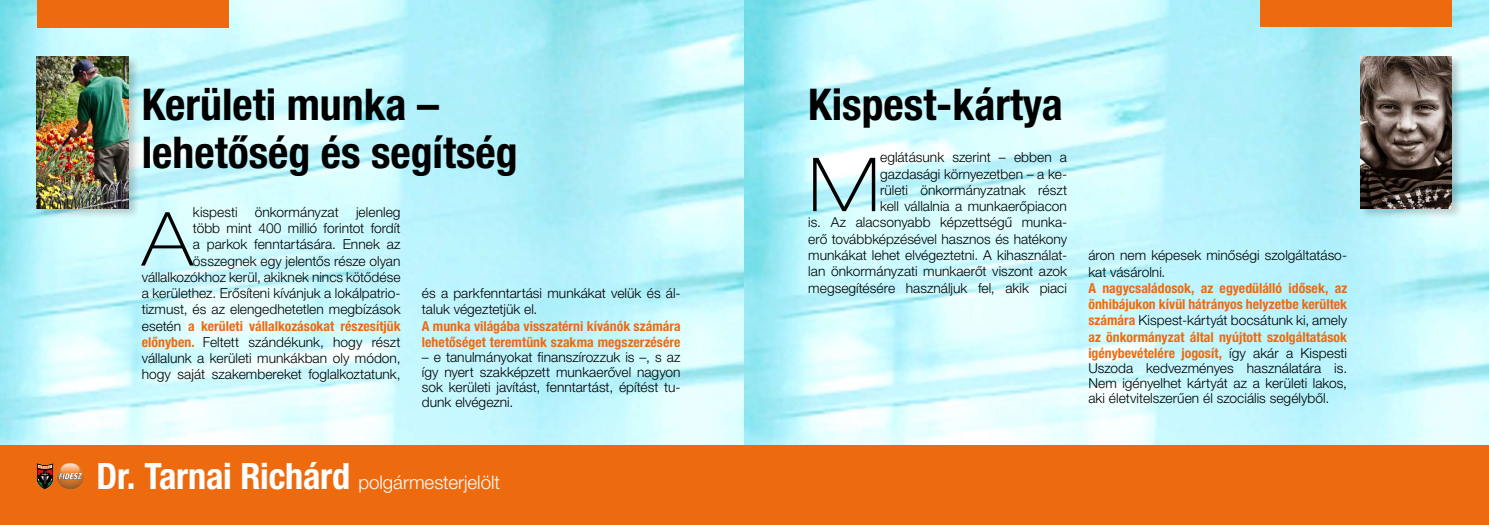
<style>
.page{position:relative;width:1489px;height:525px;background:#fff}
.page>*{position:absolute;margin:0;border:0;box-sizing:border-box;transform-origin:0 0}
.t1{font:100 expanded 74.62px "Helvetica Neue LT Pro";color:#000}
.t2{font:700 condensed 43.75px/47.5px "Helvetica Neue LT Pro";color:#000}
.t3{font:300 18.75px "Helvetica Neue LT Pro";color:#fff}
.t4{font:300 13.75px/16.2px "Helvetica Neue LT Pro";color:#000;text-align:right}
.t5{font:700 condensed 13.75px/16.2px "Helvetica Neue LT Pro";letter-spacing:.005em;color:#ee6a0e}
.s1{font-weight:700;font-stretch:condensed;color:#ee6a0e}
.s2{font-weight:700;font-stretch:condensed;font-size:36.25px}
.s3{font-weight:300;font-stretch:normal;color:#000}
</style>
<div class="page">
<img style="left:0;top:0;width:1488px;height:445px">
<div style="left:0;top:445px;width:744px;height:79px;background:#ee6a0e"></div>
<svg style="left:37px;top:463px;width:47px;height:26px"></svg>
<div style="left:37px;top:0;width:191px;height:27px;background:#ee6a0e"></div>
<img style="left:744px;top:0;width:1px;height:524px">
<div style="left:744px;top:445px;width:744px;height:79px;background:#ee6a0e"></div>
<div style="left:1260px;top:0;width:191px;height:27px;background:#ee6a0e"></div>
<div style="left:35px;top:55px;width:105px;height:165px;background:#000;opacity:.2"></div>
<img style="left:37px;top:57px;width:91px;height:151px">
<div style="left:1358px;top:55px;width:105px;height:165px;background:#000;opacity:.2"></div>
<img style="left:1359px;top:57px;width:92px;height:151px">
<h2 class="t2" style="left:142px;top:80px;width:377px">Kerületi munka – lehetőség és segítség</h2>
<h2 class="t2" style="left:808px;top:80px;width:256px">Kispest-kártya</h2>
<p class="t4" style="left:808px;top:149px;width:260px">eglátásunk szerint – ebben a<br>gazdasági környezetben – a ke-<br>rületi önkormányzatnak részt<br>kell vállalnia a munkaerőpiacon<br>is. Az alacsonyabb képzettségű munka&shy;erő továbbképzésével hasznos és hatékony munkákat lehet elvégeztetni. A kihasználat&shy;lan önkormányzati munkaerőt viszont azok megsegítésére használjuk fel, akik piaci</p>
<h1 class="t1" style="left:808px;top:140px;width:73px">M</h1>
<h1 class="t1" style="left:142px;top:194px;width:53px">A</h1>
<p class="t4" style="left:193px;top:203px;width:46px">kispesti</p>
<p class="t4" style="left:255px;top:203px;width:85px">önkormányzat</p>
<p class="t4" style="left:142px;top:203px;width:260px">jelenleg<br>több mint 400 millió forintot fordít<br>a parkok fenntartására. Ennek az összegnek egy jelentős része olyan vállalkozókhoz kerül, akiknek nincs kötődése a kerülethez. Erősíteni kívánjuk a lokálpatrio&shy;tizmust, és az elengedhetetlen megbízások esetén <span class="s1">a kerületi vállalkozásokat részesítjük előnyben.</span> Feltett szándékunk, hogy részt vállalunk a kerületi munkákban oly módon, hogy saját szakembereket foglalkoztatunk,</p>
<p class="t4" style="left:422px;top:284px;width:260px;text-align:left">és a parkfenntartási munkákat velük és ál&shy;taluk végeztetjük el.</p>
<p class="t5" style="left:422px;top:317px;width:260px">A munka világába visszatérni kívánók számára lehetőséget teremtünk szakma megszerzésére</p>
<p class="t4" style="left:422px;top:349px;width:260px;line-height:15px;text-align:justify">– e tanulmányokat finanszírozzuk is –, s az így nyert szakképzett munkaerővel nagyon sok kerületi javítást, fenntartást, építést tu&shy;dunk elvégezni.</p>
<h3 class="t3" style="left:97px;top:470px;width:405px"><span class="s2">Dr. Tarnai Richárd</span> polgármesterjelölt</h3>
<p class="t4" style="left:1088px;top:247px;width:260px;text-align:left">áron nem képesek minőségi szolgáltatáso&shy;kat vásárolni.</p>
<p class="t5" style="left:1088px;top:279px;width:260px;text-align:justify">A nagycsaládosok, az egyedülálló idősek, az önhibájukon kívül hátrányos helyzetbe kerültek számára <span class="s3">Kispest-kártyát bocsátunk ki, amely </span>az önkormányzat által nyújtott szolgáltatások igénybevételére jogosít, <span class="s3">így akár a Kispesti</span></p>
<p class="t4" style="left:1088px;top:360px;width:260px;line-height:15px;text-align:justify">Uszoda kedvezményes használatára is.<br>Nem igényelhet kártyát az a kerületi lakos, aki életvitelszerűen él szociális segélyből.</p>
</div>
